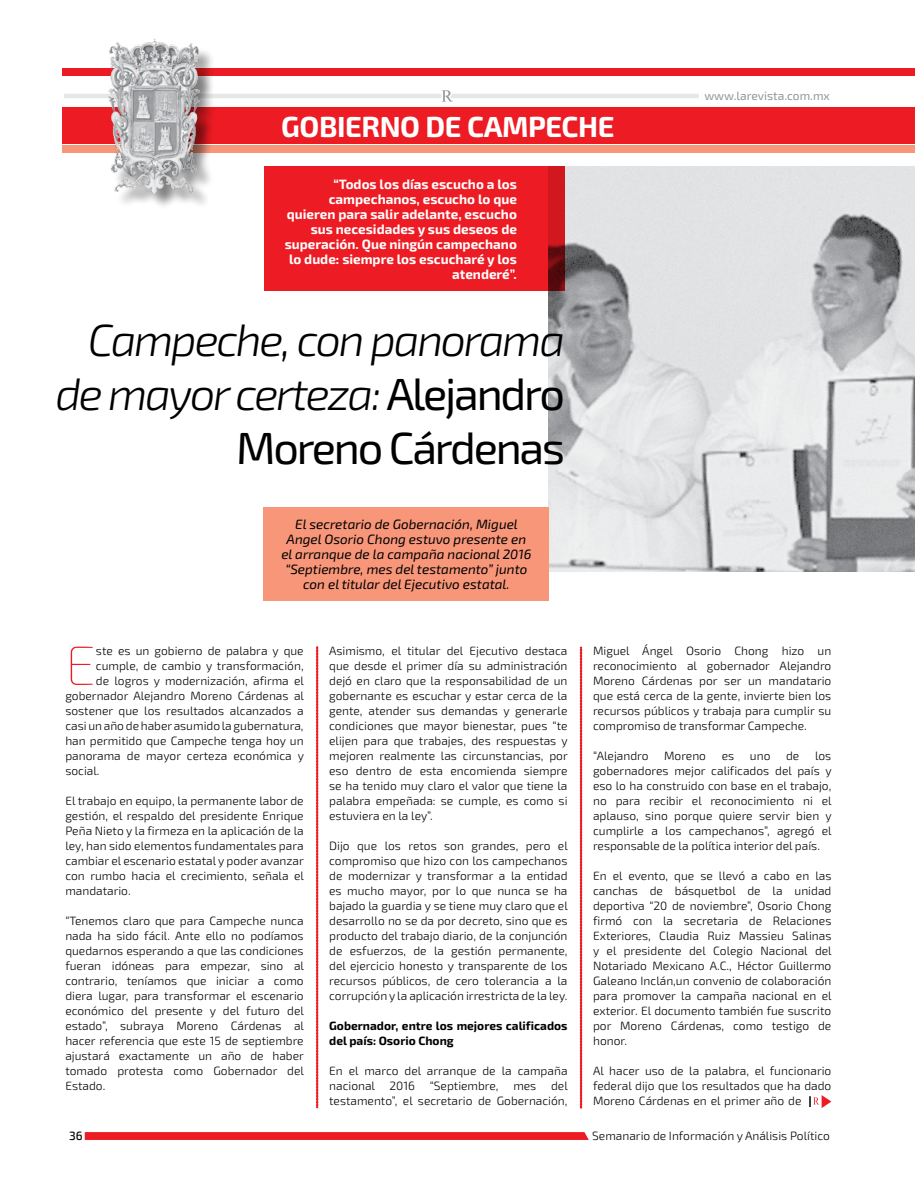
<style>
.page{position:relative;width:915px;height:1191px;background:#fff}
.page>*{position:absolute;margin:0;border:0;box-sizing:border-box;transform-origin:0 0}
.t1{font:100 55.5px "Exo 2";color:#ed1b23}
.t2{font:italic 300 45px/54px "Exo 2";letter-spacing:-.05em;color:#000;text-align:right}
.t3{font:700 29.1px "Exo 2";letter-spacing:-.015em;color:#fff}
.t4{font:700 13.5px/15px "Exo 2";color:#fff;text-align:right}
.t5{font:italic 13.5px/15px "Exo 2";color:#000;text-align:center}
.t6{font:300 12px/15px "Exo 2";color:#000;text-align:justify}
.t7{font:700 12px/15px "Exo 2";color:#000}
.t8{font:12px "Exo 2";color:#939598}
.t9{font:500 12px "Exo 2";color:#000}
.s1{font-weight:400;font-style:normal}
</style>
<div class="page">
<hr style="left:64px;top:94px;width:377px;height:4px;background:#e6e7e8">
<hr style="left:441px;top:94px;width:257px;height:4px;background:#e6e7e8">
<svg style="left:441px;top:90px;width:12px;height:12px"></svg>
<div style="left:62px;top:107px;width:852px;height:36px;background:#ed1b23"></div>
<div style="left:62px;top:145px;width:852px;height:7px;background:#f79679"></div>
<div style="left:62px;top:69px;width:852px;height:7px;background:#ed1b23"></div>
<div style="left:111px;top:42px;width:106px;height:169px;background:#000;opacity:.5"></div>
<img style="left:108px;top:39px;width:91px;height:155px">
<img style="left:549px;top:166px;width:365px;height:406px">
<div style="left:265px;top:166px;width:300px;height:125px;background:#ed1b23"></div>
<div style="left:264px;top:507px;width:285px;height:94px;background:#f79679"></div>
<svg style="left:580px;top:647px;width:1px;height:461px"></svg>
<svg style="left:316px;top:646px;width:2px;height:462px"></svg>
<svg style="left:809px;top:1095px;width:22px;height:13px"></svg>
<svg style="left:85px;top:1132px;width:503px;height:8px;background:#ed1e26"></svg>
<h3 class="t3" style="left:281px;top:109px;width:334px">GOBIERNO DE CAMPECHE</h3>
<p class="t4" style="left:285px;top:177px;width:233px">“Todos los días escucho a los campechanos, escucho lo que quieren para salir adelante, escucho sus necesidades y sus deseos de superación. Que ningún campechano lo dude: siempre los escucharé y los atenderé”.</p>
<h2 class="t2" style="left:55px;top:314px;width:511px">Campeche, con panorama de mayor certeza: <span class="s1">Alejandro<br>Moreno Cárdenas</span></h2>
<p class="t5" style="left:281px;top:516px;width:251px">El secretario de Gobernación, Miguel Angel Osorio Chong estuvo presente en el arranque de la campaña nacional 2016 “Septiembre, mes del testamento” junto con el titular del Ejecutivo estatal.</p>
<p class="t8" style="left:704px;top:89px;width:127px">www.larevista.com.mx</p>
<h1 class="t1" style="left:65px;top:634px;width:32px">E</h1>
<p class="t6" style="left:96px;top:643px;width:209px">ste es un gobierno de palabra y que</p>
<p class="t6" style="left:96px;top:658px;width:209px">cumple, de cambio y transformación,</p>
<p class="t6" style="left:96px;top:673px;width:209px">de logros y modernización, afirma el</p>
<p class="t6" style="left:65px;top:688px;width:240px">gobernador Alejandro Moreno Cárdenas al</p>
<p class="t6" style="left:65px;top:703px;width:240px">sostener que los resultados alcanzados a</p>
<p class="t6" style="left:65px;top:718px;width:240px">casi un año de haber asumido la gubernatura,</p>
<p class="t6" style="left:65px;top:733px;width:240px">han permitido que Campeche tenga hoy un</p>
<p class="t6" style="left:65px;top:748px;width:240px">panorama de mayor certeza económica y</p>
<p class="t6" style="left:65px;top:763px;width:36px">social.</p>
<p class="t6" style="left:65px;top:793px;width:240px">El trabajo en equipo, la permanente labor de gestión, el respaldo del presidente Enrique Peña Nieto y la firmeza en la aplicación de la ley, han sido elementos fundamentales para cambiar el escenario estatal y poder avanzar con rumbo hacia el crecimiento, señala el mandatario.</p>
<p class="t6" style="left:65px;top:913px;width:240px">“Tenemos claro que para Campeche nunca nada ha sido fácil. Ante ello no podíamos quedarnos esperando a que las condiciones fueran idóneas para empezar, sino al contrario, teníamos que iniciar a como diera lugar, para transformar el escenario económico del presente y del futuro del estado”, subraya Moreno Cárdenas al hacer referencia que este 15 de septiembre ajustará exactamente un año de haber tomado protesta como Gobernador del Estado.</p>
<p class="t9" style="left:69px;top:1128px;width:15px">36</p>
<p class="t6" style="left:329px;top:643px;width:240px">Asimismo, el titular del Ejecutivo destaca que desde el primer día su administración dejó en claro que la responsabilidad de un gobernante es escuchar y estar cerca de la gente, atender sus demandas y generarle condiciones que mayor bienestar, pues “te elijen para que trabajes, des respuestas y mejoren realmente las circunstancias, por eso dentro de esta encomienda siempre se ha tenido muy claro el valor que tiene la palabra empeñada: se cumple, es como si estuviera en la ley”.</p>
<p class="t6" style="left:329px;top:838px;width:240px">Dijo que los retos son grandes, pero el compromiso que hizo con los campechanos de modernizar y transformar a la entidad es mucho mayor, por lo que nunca se ha bajado la guardia y se tiene muy claro que el desarrollo no se da por decreto, sino que es producto del trabajo diario, de la conjunción de esfuerzos, de la gestión permanente, del ejercicio honesto y transparente de los recursos públicos, de cero tolerancia a la corrupción y la aplicación irrestricta de la ley.</p>
<p class="t7" style="left:329px;top:1018px;width:240px">Gobernador, entre los mejores calificados del país: Osorio Chong</p>
<p class="t6" style="left:329px;top:1063px;width:240px">En el marco del arranque de la campaña nacional 2016 “Septiembre, mes del testamento”, el secretario de Gobernación,</p>
<p class="t6" style="left:593px;top:643px;width:240px">Miguel Ángel Osorio Chong hizo un reconocimiento al gobernador Alejandro Moreno Cárdenas por ser un mandatario que está cerca de la gente, invierte bien los recursos públicos y trabaja para cumplir su compromiso de transformar Campeche.</p>
<p class="t6" style="left:593px;top:748px;width:57px">“Alejandro</p>
<p class="t6" style="left:664px;top:748px;width:43px">Moreno</p>
<p class="t6" style="left:721px;top:748px;width:14px">es</p>
<p class="t6" style="left:749px;top:748px;width:22px">uno</p>
<p class="t6" style="left:785px;top:748px;width:15px">de</p>
<p class="t6" style="left:593px;top:748px;width:240px;text-indent:222px">los gobernadores mejor calificados del país y eso lo ha construido con base en el trabajo, no para recibir el reconocimiento ni el aplauso, sino porque quiere servir bien y cumplirle a los campechanos”, agregó el responsable de la política interior del país.</p>
<p class="t6" style="left:593px;top:868px;width:240px">En el evento, que se llevó a cabo en las canchas de básquetbol de la unidad deportiva “20 de noviembre”, Osorio Chong firmó con la secretaria de Relaciones Exteriores, Claudia Ruiz Massieu Salinas y el presidente del Colegio Nacional del Notariado Mexicano A.C., Héctor Guillermo Galeano Inclán,un convenio de colaboración para promover la campaña nacional en el exterior. El documento también fue suscrito por Moreno Cárdenas, como testigo de honor.</p>
<p class="t6" style="left:593px;top:1063px;width:240px">Al hacer uso de la palabra, el funcionario federal dijo que los resultados que ha dado Moreno Cárdenas en el primer año de</p>
<p class="t6" style="left:592px;top:1128px;width:239px">Semanario de Información y Análisis Político</p>
</div>
